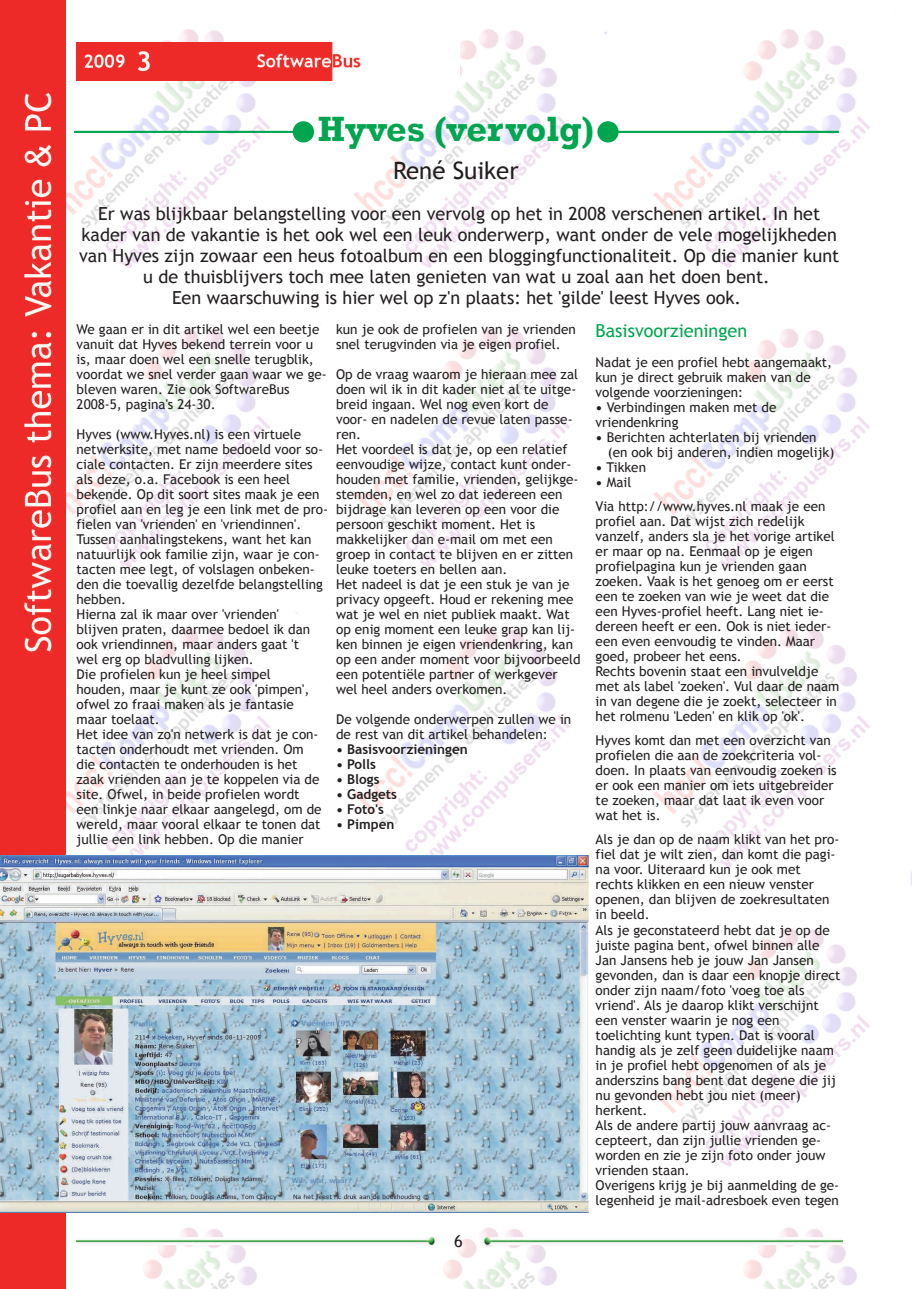
<style>
.page{position:relative;width:919px;height:1289px;background:#fff}
.page>*{position:absolute;margin:0;border:0;box-sizing:border-box;transform-origin:0 0}
.t1{font:700 36px "Rockwell";color:#00a54f}
.t2{font:24px "Trebuchet MS";color:#231f20}
.t3{font:18px/21px "Trebuchet MS";color:#231f20;text-align:center}
.t4{font:18px "Trebuchet MS";color:#00a54f}
.t5{font:16.5px "Trebuchet MS";color:#231f20}
.t6{font:13.5px/15px "Trebuchet MS";color:#231f20}
.t7{font:700 13.5px "Trebuchet MS";color:#231f20}
.s1{font-weight:700}
</style>
<div class="page">
<img style="left:66px;top:29px;width:804px;height:1259px">
<img style="left:77px;top:43px;width:382px;height:38px">
<img style="left:77px;top:1237px;width:361px;height:7px">
<img style="left:480px;top:1237px;width:362px;height:7px">
<img style="left:0;top:0;width:66px;height:1288px">
<img style="left:0;top:855px;width:589px;height:356px">
<hr style="left:74px;top:131px;width:229px;height:2px;background:#00a54f">
<div style="left:293px;top:121px;width:21px;height:21px;background:#00a54f;border-radius:50%"></div>
<hr style="left:607px;top:131px;width:231px;height:2px;background:#00a54f">
<div style="left:597px;top:121px;width:21px;height:21px;background:#00a54f;border-radius:50%"></div>
<h1 class="t1" style="left:318px;top:107px;width:278px">Hyves (vervolg)</h1>
<h2 class="t2" style="left:393px;top:156px;width:127px">René Suiker</h2>
<p class="t3" style="left:79px;top:203px;width:761px">Er was blijkbaar belangstelling voor een vervolg op het in 2008 verschenen artikel. In het kader van de vakantie is het ook wel een leuk onderwerp, want onder de vele mogelijkheden van Hyves zijn zowaar een heus fotoalbum en een bloggingfunctionaliteit. Op die manier kunt u de thuisblijvers toch mee laten genieten van wat u zoal aan het doen bent.<br>Een waarschuwing is hier wel op z'n plaats: het 'gilde' leest Hyves ook.</p>
<p class="t6" style="left:77px;top:322px;width:252px">We gaan er in dit artikel wel een beetje vanuit dat Hyves bekend terrein voor u is, maar doen wel een snelle terugblik, voordat we snel verder gaan waar we ge‐ bleven waren. Zie ook SoftwareBus 2008‐5, pagina's 24‐30.</p>
<p class="t6" style="left:77px;top:427px;width:253px">Hyves (www.Hyves.nl) is een virtuele netwerksite, met name bedoeld voor so‐ ciale contacten. Er zijn meerdere sites als deze, o.a. Facebook is een heel bekende. Op dit soort sites maak je een profiel aan en leg je een link met de pro‐ fielen van 'vrienden' en 'vriendinnen'.<br>Tussen aanhalingstekens, want het kan natuurlijk ook familie zijn, waar je con‐ tacten mee legt, of volslagen onbeken‐ den die toevallig dezelfde belangstelling hebben.<br>Hierna zal ik maar over 'vrienden'<br>blijven praten, daarmee bedoel ik dan ook vriendinnen, maar anders gaat 't<br>wel erg op bladvulling lijken.<br>Die profielen kun je heel simpel<br>houden, maar je kunt ze ook 'pimpen', ofwel zo fraai maken als je fantasie<br>maar toelaat.<br>Het idee van zo'n netwerk is dat je con‐ tacten onderhoudt met vrienden. Om<br>die contacten te onderhouden is het zaak vrienden aan je te koppelen via de site. Ofwel, in beide profielen wordt<br>een linkje naar elkaar aangelegd, om de wereld, maar vooral elkaar te tonen dat jullie een link hebben. Op die manier</p>
<h3 class="t4" style="left:595px;top:320px;width:153px">Basisvoorzieningen</h3>
<p class="t6" style="left:595px;top:355px;width:238px">Nadat je een profiel hebt aangemaakt, kun je direct gebruik maken van de volgende voorzieningen:</p>
<p class="t6" style="left:595px;top:400px;width:182px"><span class="s1">•</span> Verbindingen maken met de vriendenkring</p>
<p class="t6" style="left:607px;top:430px;width:228px;text-indent:-12px"><span class="s1">•</span> Berichten achterlaten bij vrienden (en ook bij anderen, indien mogelijk)</p>
<p class="t6" style="left:595px;top:460px;width:52px"><span class="s1">•</span> Tikken</p>
<p class="t6" style="left:595px;top:470px;width:231px;line-height:24px"><span class="s1">•</span> Mail<br>Via http://www.hyves.nl maak je een</p>
<p class="t6" style="left:595px;top:514px;width:245px">profiel aan. Dat wijst zich redelijk vanzelf, anders sla je het vorige artikel er maar op na. Eenmaal op je eigen profielpagina kun je vrienden gaan zoeken. Vaak is het genoeg om er eerst een te zoeken van wie je weet dat die een Hyves‐profiel heeft. Lang niet ie‐ dereen heeft er een. Ook is niet ieder‐ een even eenvoudig te vinden. Maar goed, probeer het eens.<br>Rechts bovenin staat een invulveldje met als label 'zoeken'. Vul daar de naam in van degene die je zoekt, selecteer in het rolmenu 'Leden' en klik op 'ok'.</p>
<p class="t6" style="left:595px;top:733px;width:242px">Hyves komt dan met een overzicht van profielen die aan de zoekcriteria vol‐ doen. In plaats van eenvoudig zoeken is er ook een manier om iets uitgebreider te zoeken, maar dat laat ik even voor wat het is.</p>
<p class="t6" style="left:595px;top:832px;width:246px">Als je dan op de naam klikt van het pro‐ fiel dat je wilt zien, dan komt die pagi‐ na voor. Uiteraard kun je ook met rechts klikken en een nieuw venster openen, dan blijven de zoekresultaten in beeld.<br>Als je geconstateerd hebt dat je op de juiste pagina bent, ofwel binnen alle Jan Jansens heb je jouw Jan Jansen gevonden, dan is daar een knopje direct onder zijn naam/foto 'voeg toe als vriend'. Als je daarop klikt verschijnt een venster waarin je nog een toelichting kunt typen. Dat is vooral handig als je zelf geen duidelijke naam in je profiel hebt opgenomen of als je anderszins bang bent dat degene die jij nu gevonden hebt jou niet (meer) herkent.<br>Als de andere partij jouw aanvraag ac‐ cepteert, dan zijn jullie vrienden ge‐ worden en zie je zijn foto onder jouw vrienden staan.<br>Overigens krijg je bij aanmelding de ge‐ legenheid je mail‐adresboek even tegen</p>
<p class="t6" style="left:336px;top:322px;width:241px">kun je ook de profielen van je vrienden snel terugvinden via je eigen profiel.</p>
<p class="t6" style="left:336px;top:367px;width:246px">Op de vraag waarom je hieraan mee zal doen wil ik in dit kader niet al te uitge‐ breid ingaan. Wel nog even kort de voor‐ en nadelen de revue laten passe‐ ren.<br>Het voordeel is dat je, op een relatief eenvoudige wijze, contact kunt onder‐ houden met familie, vrienden, gelijkge‐ stemden, en wel zo dat iedereen een bijdrage kan leveren op een voor die persoon geschikt moment. Het is makkelijker dan e‐mail om met een groep in contact te blijven en er zitten leuke toeters en bellen aan.<br>Het nadeel is dat je een stuk je van je privacy opgeeft. Houd er rekening mee wat je wel en niet publiek maakt. Wat op enig moment een leuke grap kan lij‐ ken binnen je eigen vriendenkring, kan op een ander moment voor bijvoorbeeld een potentiële partner of werkgever wel heel anders overkomen.</p>
<p class="t6" style="left:336px;top:712px;width:236px">De volgende onderwerpen zullen we in de rest van dit artikel behandelen:</p>
<p class="t7" style="left:336px;top:741px;width:133px">• Basisvoorzieningen</p>
<p class="t7" style="left:336px;top:756px;width:41px">• Polls</p>
<p class="t7" style="left:336px;top:771px;width:45px">• Blogs</p>
<p class="t7" style="left:336px;top:786px;width:62px">• Gadgets</p>
<p class="t7" style="left:336px;top:801px;width:49px">• Foto's</p>
<p class="t7" style="left:336px;top:816px;width:60px">• Pimpen</p>
<p class="t5" style="left:454px;top:1231px;width:10px">6</p>
</div>
